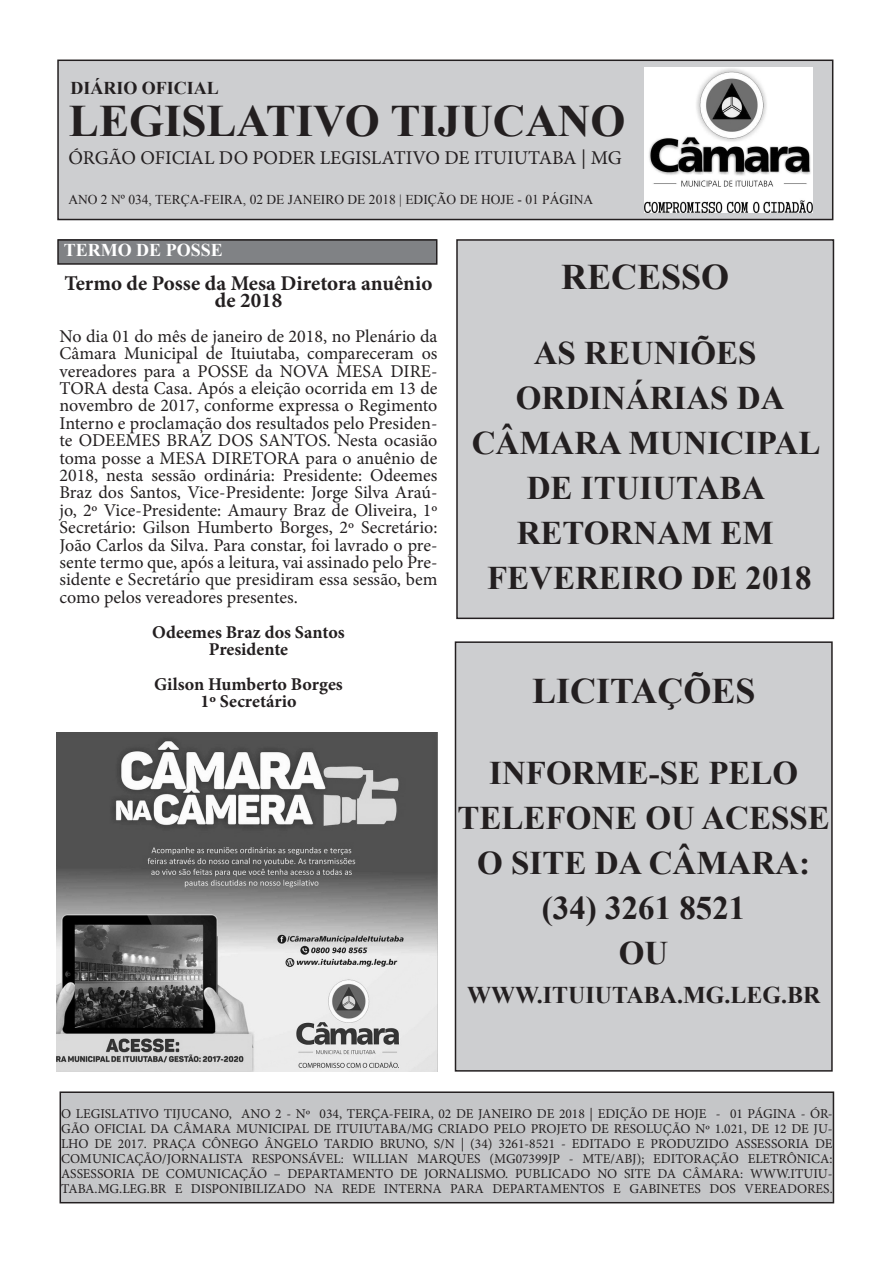
<style>
.page{position:relative;width:893px;height:1263px;background:#fff}
.page>*{position:absolute;margin:0;border:0;box-sizing:border-box;transform-origin:0 0}
.t1{font:700 45px "Times New Roman";color:#231f20}
.t2{font:700 36px "Times New Roman";color:#231f20}
.t3{font:700 33px/45px "Times New Roman";color:#231f20;text-align:center}
.t4{font:700 24px "Times New Roman";color:#231f20}
.t5{font:700 21px/17.4px "Minion Pro";color:#231f20;text-align:center}
.t6{font:19.5px "Minion Pro";color:#231f20}
.t7{font:18px/17.4px "Minion Pro";color:#231f20;text-align:justify}
.t8{font:700 18px "Minion Pro";color:#231f20}
.t9{font:700 18px "Times New Roman";color:#231f20}
.t10{font:700 18px "Times New Roman";color:#fff}
.t11{font:13.5px/15px "Minion Pro";color:#231f20;text-align:justify}
.t12{font:13.5px "Times New Roman";color:#231f20}
</style>
<div class="page">
<div style="left:58px;top:60px;width:775px;height:160px;background:#cdced0"></div>
<div style="left:57px;top:60px;width:776px;height:160px;border:2px solid #231f20"></div>
<img style="left:644px;top:67px;width:168px;height:146px">
<div style="left:58px;top:240px;width:379px;height:24px;background:#808285"></div>
<div style="left:57px;top:239px;width:380px;height:26px;border:2px solid #231f20"></div>
<div style="left:60px;top:1092px;width:773px;height:111px;background:#c5c6c8"></div>
<div style="left:60px;top:1091px;width:774px;height:112px;border:2px solid #231f20"></div>
<div style="left:457px;top:240px;width:376px;height:378px;background:#cdced0"></div>
<div style="left:456px;top:239px;width:378px;height:380px;border:2px solid #231f20"></div>
<div style="left:455px;top:642px;width:377px;height:429px;background:#cdced0"></div>
<div style="left:455px;top:641px;width:378px;height:430px;border:2px solid #231f20"></div>
<img style="left:57px;top:732px;width:380px;height:339px">
<p class="t9" style="left:70px;top:75px;width:150px">DIÁRIO OFICIAL</p>
<p class="t1" style="left:69px;top:89px;width:558px">LEGISLATIVO TIJUCANO</p>
<p class="t6" style="left:68px;top:145px;width:555px">ÓRGÃO OFICIAL DO PODER LEGISLATIVO DE ITUIUTABA | MG</p>
<p class="t12" style="left:68px;top:191px;width:526px">ANO 2 Nº 034, TERÇA-FEIRA, 02 DE JANEIRO DE 2018 | EDIÇÃO DE HOJE - 01 PÁGINA</p>
<p class="t10" style="left:64px;top:237px;width:161px">TERMO DE POSSE</p>
<p class="t5" style="left:64px;top:274px;width:370px">Termo de Posse da Mesa Diretora anuênio de 2018</p>
<p class="t7" style="left:60px;top:327px;width:379px">No dia 01 do mês de janeiro de 2018, no Plenário da Câmara Municipal de Ituiutaba, compareceram os vereadores para a POSSE da NOVA MESA DIRE-TORA desta Casa. Após a eleição ocorrida em 13 de novembro de 2017, conforme expressa o Regimento Interno e proclamação dos resultados pelo Presiden&shy;te ODEEMES BRAZ DOS SANTOS. Nesta ocasião toma posse a MESA DIRETORA para o anuênio de 2018, nesta sessão ordinária: Presidente: Odeemes Braz dos Santos, Vice-Presidente: Jorge Silva Araú&shy;jo, 2º Vice-Presidente: Amaury Braz de Oliveira, 1º Secretário: Gilson Humberto Borges, 2º Secretário:<br>João Carlos da Silva. Para constar, foi lavrado o pre&shy;sente termo que, após a leitura, vai assinado pelo Pre&shy;sidente e Secretário que presidiram essa sessão, bem como pelos vereadores presentes.</p>
<p class="t8" style="left:152px;top:619px;width:194px">Odeemes Braz dos Santos</p>
<p class="t8" style="left:209px;top:636px;width:81px">Presidente</p>
<p class="t8" style="left:154px;top:671px;width:190px">Gilson Humberto Borges</p>
<p class="t8" style="left:200px;top:689px;width:98px">1º Secretário</p>
<p class="t2" style="left:561px;top:252px;width:170px">RECESSO</p>
<p class="t3" style="left:534px;top:330px;width:224px">AS REUNIÕES</p>
<p class="t3" style="left:516px;top:375px;width:270px">ORDINÁRIAS DA</p>
<p class="t3" style="left:472px;top:420px;width:350px">CÂMARA MUNICIPAL<br>DE ITUIUTABA</p>
<p class="t3" style="left:517px;top:510px;width:258px">RETORNAM EM</p>
<p class="t3" style="left:487px;top:555px;width:326px">FEVEREIRO DE 2018</p>
<p class="t2" style="left:532px;top:666px;width:225px">LICITAÇÕES</p>
<p class="t3" style="left:489px;top:750px;width:310px">INFORME-SE PELO</p>
<p class="t3" style="left:458px;top:795px;width:374px">TELEFONE OU ACESSE<br>O SITE DA CÂMARA:</p>
<p class="t3" style="left:542px;top:885px;width:205px">(34) 3261 8521</p>
<p class="t3" style="left:619px;top:930px;width:51px">OU</p>
<p class="t4" style="left:467px;top:979px;width:355px">WWW.ITUIUTABA.MG.LEG.BR</p>
<p class="t11" style="left:61px;top:1106px;width:773px">O LEGISLATIVO TIJUCANO, ANO 2 - Nº 034, TERÇA-FEIRA, 02 DE JANEIRO DE 2018 | EDIÇÃO DE HOJE - 01 PÁGINA - ÓR-GÃO OFICIAL DA CÂMARA MUNICIPAL DE ITUIUTABA/MG CRIADO PELO PROJETO DE RESOLUÇÃO Nº 1.021, DE 12 DE JU-LHO DE 2017. PRAÇA CÔNEGO ÂNGELO TARDIO BRUNO, S/N | (34) 3261-8521 - EDITADO E PRODUZIDO ASSESSORIA DE COMUNICAÇÃO/JORNALISTA RESPONSÁVEL: WILLIAN MARQUES (MG07399JP - MTE/ABJ); EDITORAÇÃO ELETRÔNICA:<br>ASSESSORIA DE COMUNICAÇÃO – DEPARTAMENTO DE JORNALISMO. PUBLICADO NO SITE DA CÂMARA: WWW.ITUIU-TABA.MG.LEG.BR E DISPONIBILIZADO NA REDE INTERNA PARA DEPARTAMENTOS E GABINETES DOS VEREADORES.</p>
</div>
